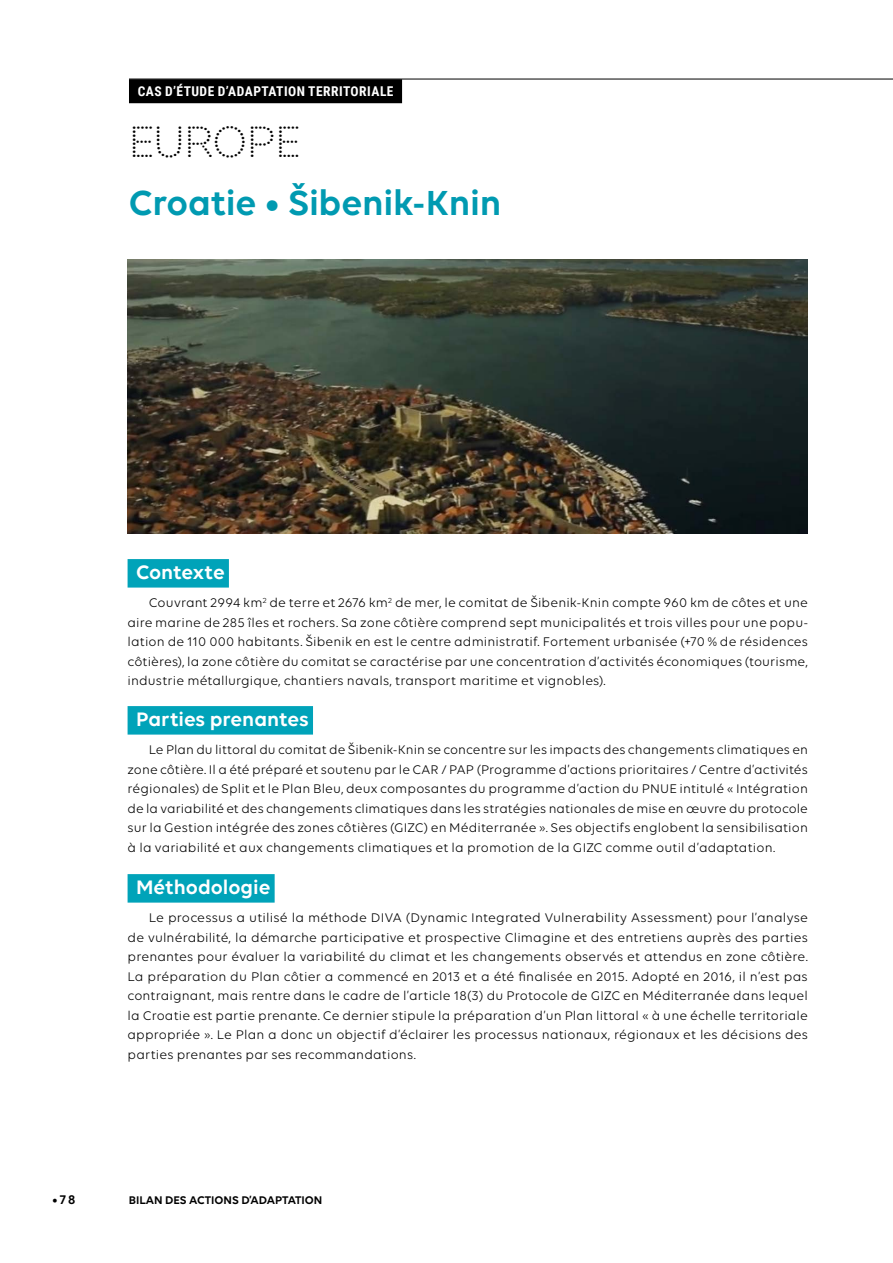
<style>
.page{position:relative;width:893px;height:1263px;background:#fff}
.page>*{position:absolute;margin:0;border:0;box-sizing:border-box;transform-origin:0 0}
.C4_CEAT_CONTINENT{font:43.5px "Punto";letter-spacing:.005em;color:#000}
.C4_CEAT_PAYS{font:600 37.5px "Volte";letter-spacing:-.01em;color:#009ab1}
.C4_TC_titre_3{font:600 21px "Volte";letter-spacing:-.005em;color:#fff}
.C4_CEAT_texte_couran{font:13.5px/19.5px "Volte";letter-spacing:.01em;color:#000;text-align:justify}
.C4_CEAT_surtitre{font:700 13.5px "Roboto Condensed";letter-spacing:.035em;color:#fff}
.t1{font:600 13.5px "Volte";color:#000}
.t2{font:600 12px "Volte";color:#000}
</style>
<div class="page">
<hr style="left:129px;top:79px;width:764px;height:1px;background:#000">
<div style="left:129px;top:79px;width:273px;height:24px;background:#000"></div>
<div style="left:128px;top:559px;width:101px;height:29px;background:#00a3b9"></div>
<div style="left:128px;top:706px;width:185px;height:29px;background:#00a3b9"></div>
<div style="left:128px;top:874px;width:147px;height:29px;background:#00a3b9"></div>
<img style="left:128px;top:259px;width:680px;height:275px">
<p class="C4_CEAT_surtitre" style="left:138px;top:82px;width:257px">CAS D’ÉTUDE D’ADAPTATION TERRITORIALE</p>
<p class="C4_CEAT_CONTINENT" style="left:129px;top:117px;width:173px">EUROPE</p>
<p class="C4_CEAT_PAYS" style="left:129px;top:180px;width:374px">Croatie • Šibenik-Knin</p>
<p class="C4_TC_titre_3" style="left:136px;top:560px;width:90px">Contexte</p>
<p class="C4_CEAT_texte_couran" style="left:128px;top:593px;width:682px;text-indent:21px">Couvrant 2994 km<sup>2</sup> de terre et 2676 km<sup>2</sup> de mer, le comitat de Šibenik-Knin compte 960 km de côtes et une aire marine de 285 îles et rochers. Sa zone côtière comprend sept municipalités et trois villes pour une popu&shy;lation de 110 000 habitants. Šibenik en est le centre administratif. Fortement urbanisée (+70 % de résidences côtières), la zone côtière du comitat se caractérise par une concentration d’activités économiques (tourisme, industrie métallurgique, chantiers navals, transport maritime et vignobles).</p>
<p class="C4_TC_titre_3" style="left:136px;top:707px;width:174px">Parties prenantes</p>
<p class="C4_CEAT_texte_couran" style="left:128px;top:740px;width:682px;text-indent:21px">Le Plan du littoral du comitat de Šibenik-Knin se concentre sur les impacts des changements climatiques en zone côtière. Il a été préparé et soutenu par le CAR / PAP (Programme d’actions prioritaires / Centre d’activités régionales) de Split et le Plan Bleu, deux composantes du programme d’action du PNUE intitulé « Intégration de la variabilité et des changements climatiques dans les stratégies nationales de mise en œuvre du protocole sur la Gestion intégrée des zones côtières (GIZC) en Méditerranée ». Ses objectifs englobent la sensibilisation à la variabilité et aux changements climatiques et la promotion de la GIZC comme outil d’adaptation.</p>
<p class="C4_TC_titre_3" style="left:136px;top:875px;width:136px">Méthodologie</p>
<p class="C4_CEAT_texte_couran" style="left:128px;top:908px;width:682px;text-indent:21px">Le processus a utilisé la méthode DIVA (Dynamic Integrated Vulnerability Assessment) pour l’analyse de vulnérabilité, la démarche participative et prospective Climagine et des entretiens auprès des parties prenantes pour évaluer la variabilité du climat et les changements observés et attendus en zone côtière.<br>La préparation du Plan côtier a commencé en 2013 et a été finalisée en 2015. Adopté en 2016, il n’est pas contraignant, mais rentre dans le cadre de l’article 18(3) du Protocole de GIZC en Méditerranée dans lequel la Croatie est partie prenante. Ce dernier stipule la préparation d’un Plan littoral « à une échelle territoriale appropriée ». Le Plan a donc un objectif d’éclairer les processus nationaux, régionaux et les décisions des parties prenantes par ses recommandations.</p>
<p class="t1" style="left:52px;top:1191px;width:25px">•78</p>
<p class="t2" style="left:129px;top:1193px;width:195px">BILAN DES ACTIONS D’ADAPTATION</p>
</div>
